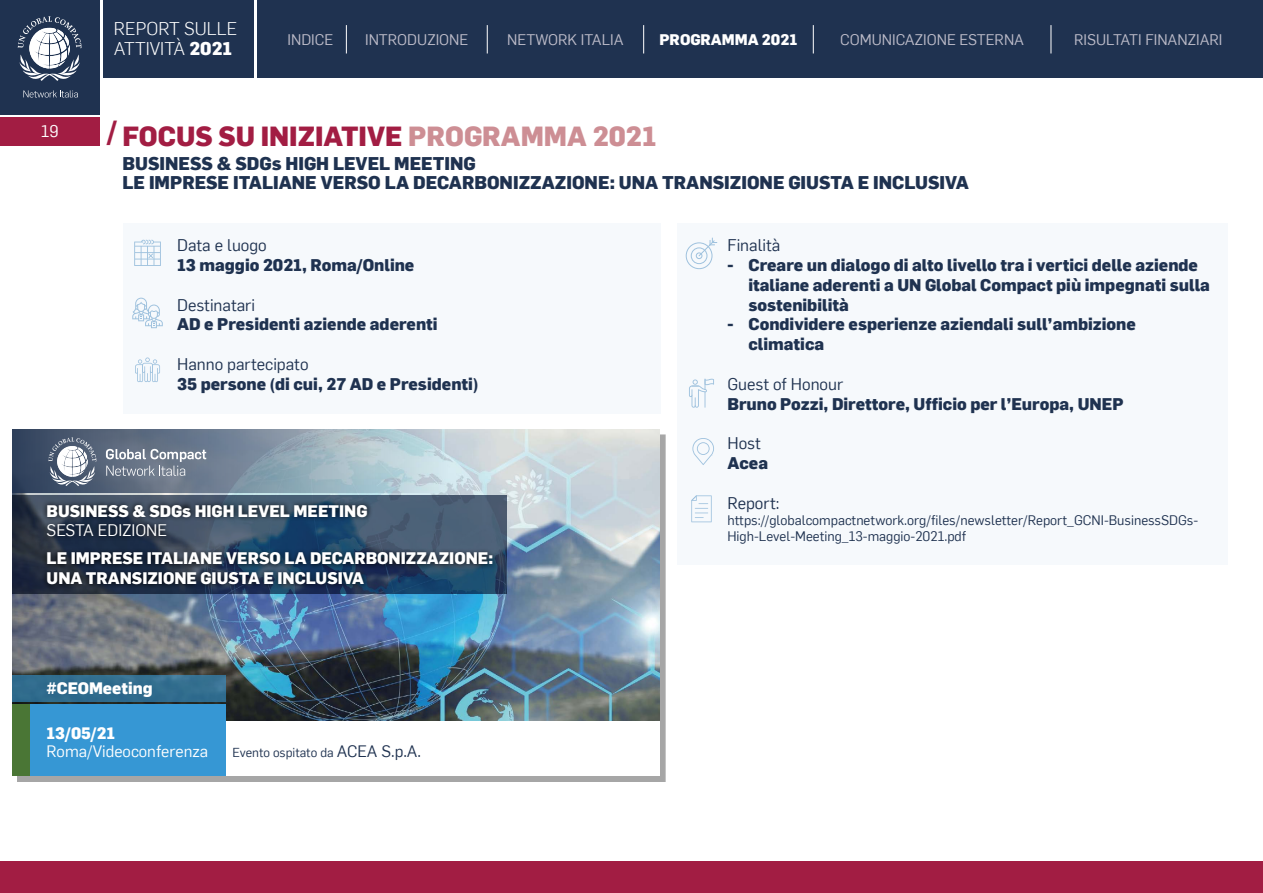
<style>
.page{position:relative;width:1263px;height:893px;background:#fff}
.page>*{position:absolute;margin:0;border:0;box-sizing:border-box;transform-origin:0 0}
.t1{font:800 27px "Flama";color:#a21d43}
.t2{font:800 18px/19.4px "Flama";color:#1f3250}
.t3{font:300 18px/19.6px "Flama";color:#fff}
.t4{font:800 16.5px/19.8px "Flama";color:#1f3250}
.t5{font:16.5px "Flama";color:#1f3250}
.t6{font:16.5px "Flama";color:#fff}
.t7{font:800 16.35px/19.8px "Flama";color:#fff}
.t8{font:16.35px "Flama";color:#fff}
.t9{font:16.2px "Flama";color:#fff}
.t10{font:800 16.2px "Flama";color:#fff}
.t11{font:15px "Flama";color:#bdbcc9}
.t12{font:800 15px "Flama";color:#fff}
.t13{font:13.5px/16.2px "Flama";color:#1f3250}
.t14{font:12.75px "Flama";color:#1f3250}
.s1{font-weight:800}
.s2{color:#cd8e94}
.s3{font-size:16.2px}
</style>
<div class="page">
<div style="left:0;top:862px;width:1263px;height:31px;background:#a21d43"></div>
<div style="left:103px;top:0;width:151px;height:78px;background:#1f3250"></div>
<div style="left:0;top:0;width:100px;height:115px;background:#1f3250"></div>
<div style="left:257px;top:0;width:1006px;height:78px;background:#1f3250"></div>
<svg style="left:23px;top:90px;width:55px;height:8px"></svg>
<svg style="left:18px;top:16px;width:63px;height:65px"></svg>
<div style="left:0;top:118px;width:100px;height:28px;background:#a21d43"></div>
<svg style="left:346px;top:25px;width:1px;height:28px"></svg>
<svg style="left:487px;top:25px;width:1px;height:28px"></svg>
<svg style="left:643px;top:25px;width:1px;height:28px"></svg>
<svg style="left:813px;top:25px;width:1px;height:28px"></svg>
<svg style="left:1050px;top:25px;width:1px;height:28px"></svg>
<div style="left:677px;top:223px;width:550px;height:342px;background:#f6f9fc"></div>
<div style="left:123px;top:223px;width:537px;height:191px;background:#f6f9fc"></div>
<svg style="left:134px;top:240px;width:27px;height:26px"></svg>
<svg style="left:132px;top:298px;width:31px;height:30px"></svg>
<svg style="left:686px;top:238px;width:31px;height:31px"></svg>
<svg style="left:135px;top:357px;width:25px;height:25px"></svg>
<svg style="left:691px;top:495px;width:21px;height:27px"></svg>
<svg style="left:689px;top:378px;width:25px;height:30px"></svg>
<div style="left:17px;top:435px;width:648px;height:347px;background:#a6a6a6"></div>
<div style="left:12px;top:429px;width:648px;height:347px;background:#fff"></div>
<img style="left:12px;top:429px;width:648px;height:291px">
<svg style="left:12px;top:429px;width:435px;height:64px"></svg>
<svg style="left:12px;top:496px;width:494px;height:98px"></svg>
<div style="left:42px;top:500px;width:456px;height:89px;background:#000;opacity:.84"></div>
<svg style="left:48px;top:437px;width:158px;height:49px"></svg>
<div style="left:29px;top:704px;width:196px;height:72px;background:#3697d4"></div>
<div style="left:12px;top:704px;width:17px;height:72px;background:#4a7635"></div>
<div style="left:12px;top:675px;width:213px;height:26px;background:#306c8d"></div>
<svg style="left:692px;top:438px;width:22px;height:27px"></svg>
<p class="t6" style="left:41px;top:120px;width:19px">19</p>
<p class="t3" style="left:114px;top:18px;width:125px">REPORT SULLE<br>ATTIVITÀ <span class="s1">2021</span></p>
<p class="t11" style="left:287px;top:29px;width:47px">INDICE</p>
<p class="t11" style="left:365px;top:29px;width:105px">INTRODUZIONE</p>
<p class="t11" style="left:507px;top:29px;width:118px">NETWORK ITALIA</p>
<p class="t12" style="left:659px;top:28px;width:139px">PROGRAMMA 2021</p>
<p class="t11" style="left:840px;top:29px;width:186px">COMUNICAZIONE ESTERNA</p>
<p class="t11" style="left:1074px;top:29px;width:150px">RISULTATI FINANZIARI</p>
<h1 class="t1" style="left:107px;top:117px;width:551px">/ FOCUS SU INIZIATIVE <span class="s2">PROGRAMMA 2021</span></h1>
<p class="t2" style="left:123px;top:152px;width:848px">BUSINESS &amp; SDGs HIGH LEVEL MEETING<br>LE IMPRESE ITALIANE VERSO LA DECARBONIZZAZIONE: UNA TRANSIZIONE GIUSTA E INCLUSIVA</p>
<p class="t5" style="left:177px;top:234px;width:91px">Data e luogo</p>
<p class="t4" style="left:177px;top:254px;width:239px">13 maggio 2021, Roma/Online</p>
<p class="t5" style="left:177px;top:293px;width:79px">Destinatari</p>
<p class="t4" style="left:177px;top:313px;width:262px">AD e Presidenti aziende aderenti</p>
<p class="t5" style="left:177px;top:353px;width:133px">Hanno partecipato</p>
<p class="t4" style="left:177px;top:373px;width:303px">35 persone (di cui, 27 AD e Presidenti)</p>
<p class="t7" style="left:47px;top:500px;width:322px">BUSINESS &amp; SDGs HIGH LEVEL MEETING</p>
<p class="t8" style="left:47px;top:519px;width:122px">SESTA EDIZIONE</p>
<p class="t7" style="left:47px;top:547px;width:448px">LE IMPRESE ITALIANE VERSO LA DECARBONIZZAZIONE:<br>UNA TRANSIZIONE GIUSTA E INCLUSIVA</p>
<p class="t10" style="left:47px;top:676px;width:107px">#CEOMeeting</p>
<p class="t10" style="left:47px;top:721px;width:70px">13/05/21</p>
<p class="t9" style="left:47px;top:740px;width:163px">Roma/Videoconferenza</p>
<p class="t14" style="left:232px;top:744px;width:190px">Evento ospitato da <span class="s3">ACEA S.p.A.</span></p>
<p class="t5" style="left:727px;top:234px;width:54px">Finalità</p>
<p class="t4" style="left:748px;top:254px;width:463px;text-indent:-21px">- Creare un dialogo di alto livello tra i vertici delle aziende italiane aderenti a UN Global Compact più impegnati sulla sostenibilità</p>
<p class="t4" style="left:748px;top:313px;width:389px;text-indent:-21px">- Condividere esperienze aziendali sull’ambizione climatica</p>
<p class="t5" style="left:727px;top:373px;width:117px">Guest of Honour</p>
<p class="t4" style="left:727px;top:393px;width:398px">Bruno Pozzi, Direttore, Ufficio per l’Europa, UNEP</p>
<p class="t5" style="left:727px;top:432px;width:35px">Host</p>
<p class="t4" style="left:727px;top:452px;width:42px">Acea</p>
<p class="t5" style="left:727px;top:491px;width:53px">Report:</p>
<p class="t13" style="left:727px;top:511px;width:472px">https://globalcompactnetwork.org/files/newsletter/Report_GCNI-BusinessSDGs-<br>High-Level-Meeting_13-maggio-2021.pdf</p>
</div>
